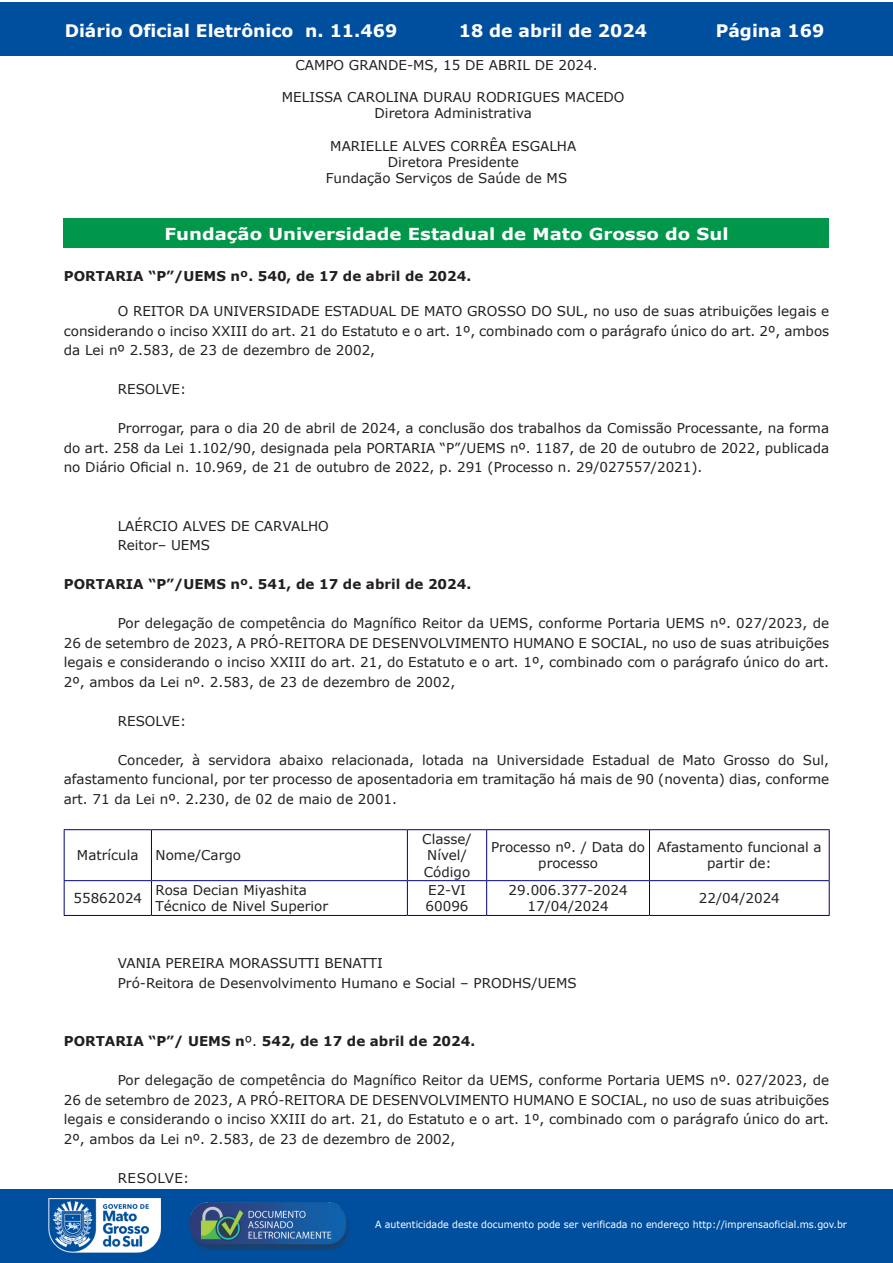
<style>
.page{position:relative;width:893px;height:1263px;background:#fff}
.page>*{position:absolute;margin:0;border:0;box-sizing:border-box;transform-origin:0 0}
.t1{font:700 17.25px "Verdana";color:#fff}
.t2{font:700 16.5px "Verdana";color:#fff;scale:1.1 1}
.t3{font:13.5px/19.5px "Verdana";color:#231f20;text-align:justify}
.t4{font:700 13.5px "Verdana";color:#231f20}
.t5{font:13.5px "Verdana";color:#222}
.t6{font:13.5px "Verdana";letter-spacing:.035em;color:#231f20}
.t7{font:9.9px "Verdana";color:#fff;scale:.95 1}
.s1{font-weight:400}
</style>
<div class="page">
<div style="left:0;top:2px;width:893px;height:53px;background:#004f9f"></div>
<div style="left:1px;top:1189px;width:892px;height:74px;background:#004f9f"></div>
<img style="left:49px;top:1198px;width:111px;height:54px">
<img style="left:185px;top:1201px;width:168px;height:54px">
<div style="left:64px;top:218px;width:765px;height:30px;background:#00974a"></div>
<hr style="left:64px;top:829px;width:87px;height:1px;background:#000080">
<hr style="left:151px;top:829px;width:256px;height:1px;background:#000080">
<hr style="left:407px;top:829px;width:80px;height:1px;background:#000080">
<hr style="left:487px;top:829px;width:162px;height:1px;background:#000080">
<hr style="left:649px;top:829px;width:181px;height:1px;background:#000080">
<hr style="left:829px;top:830px;width:1px;height:50px;background:#000080">
<hr style="left:64px;top:880px;width:87px;height:1px;background:#000080">
<hr style="left:151px;top:880px;width:256px;height:1px;background:#000080">
<hr style="left:407px;top:880px;width:80px;height:1px;background:#000080">
<hr style="left:487px;top:880px;width:162px;height:1px;background:#000080">
<hr style="left:649px;top:880px;width:181px;height:1px;background:#000080">
<hr style="left:64px;top:915px;width:87px;height:1px;background:#000080">
<hr style="left:151px;top:915px;width:256px;height:1px;background:#000080">
<hr style="left:407px;top:915px;width:80px;height:1px;background:#000080">
<hr style="left:487px;top:915px;width:162px;height:1px;background:#000080">
<hr style="left:649px;top:915px;width:181px;height:1px;background:#000080">
<hr style="left:64px;top:830px;width:1px;height:50px;background:#000080">
<hr style="left:151px;top:830px;width:1px;height:50px;background:#000080">
<hr style="left:407px;top:830px;width:1px;height:50px;background:#000080">
<hr style="left:486px;top:830px;width:1px;height:50px;background:#000080">
<hr style="left:649px;top:830px;width:1px;height:50px;background:#000080">
<hr style="left:64px;top:881px;width:1px;height:34px;background:#000080">
<hr style="left:151px;top:881px;width:1px;height:34px;background:#000080">
<hr style="left:407px;top:881px;width:1px;height:34px;background:#000080">
<hr style="left:486px;top:881px;width:1px;height:34px;background:#000080">
<hr style="left:649px;top:881px;width:1px;height:34px;background:#000080">
<hr style="left:829px;top:881px;width:1px;height:34px;background:#000080">
<p class="t1" style="left:65px;top:18px;width:334px">Diário Oficial Eletrônico n. 11.469</p>
<p class="t1" style="left:459px;top:18px;width:190px">18 de abril de 2024</p>
<p class="t1" style="left:716px;top:18px;width:110px">Página 169</p>
<p class="t3" style="left:295px;top:55px;width:304px">CAMPO GRANDE-MS, 15 DE ABRIL DE 2024.</p>
<p class="t3" style="left:282px;top:89px;width:344px;line-height:16.2px;text-align:center">MELISSA CAROLINA DURAU RODRIGUES MACEDO<br>Diretora Administrativa</p>
<p class="t3" style="left:330px;top:136px;width:247px">MARIELLE ALVES CORRÊA ESGALHA</p>
<p class="t3" style="left:388px;top:152px;width:132px">Diretora Presidente</p>
<p class="t3" style="left:326px;top:168px;width:243px">Fundação Serviços de Saúde de MS</p>
<p class="t2" style="left:164px;top:222px;width:514px">Fundação Universidade Estadual de Mato Grosso do Sul</p>
<p class="t4" style="left:64px;top:266px;width:409px">PORTARIA “P”/UEMS nº. 540, de 17 de abril de 2024.</p>
<p class="t3" style="left:64px;top:301px;width:767px;text-indent:54px">O REITOR DA UNIVERSIDADE ESTADUAL DE MATO GROSSO DO SUL, no uso de suas atribuições legais e considerando o inciso XXIII do art. 21 do Estatuto e o art. 1º, combinado com o parágrafo único do art. 2º, ambos da Lei nº 2.583, de 23 de dezembro de 2002,</p>
<p class="t3" style="left:118px;top:379px;width:70px">RESOLVE:</p>
<p class="t3" style="left:64px;top:418px;width:767px;text-indent:54px">Prorrogar, para o dia 20 de abril de 2024, a conclusão dos trabalhos da Comissão Processante, na forma do art. 258 da Lei 1.102/90, designada pela PORTARIA “P”/UEMS nº. 1187, de 20 de outubro de 2022, publicada no Diário Oficial n. 10.969, de 21 de outubro de 2022, p. 291 (Processo n. 29/027557/2021).</p>
<p class="t3" style="left:118px;top:516px;width:212px">LAÉRCIO ALVES DE CARVALHO<br>Reitor– UEMS</p>
<p class="t4" style="left:64px;top:575px;width:409px">PORTARIA “P”/UEMS nº. 541, de 17 de abril de 2024.</p>
<p class="t3" style="left:64px;top:613px;width:767px;text-indent:54px">Por delegação de competência do Magnífico Reitor da UEMS, conforme Portaria UEMS nº. 027/2023, de 26 de setembro de 2023, A PRÓ-REITORA DE DESENVOLVIMENTO HUMANO E SOCIAL, no uso de suas atribuições legais e considerando o inciso XXIII do art. 21, do Estatuto e o art. 1º, combinado com o parágrafo único do art.<br>2º, ambos da Lei nº. 2.583, de 23 de dezembro de 2002,</p>
<p class="t3" style="left:118px;top:711px;width:70px">RESOLVE:</p>
<p class="t3" style="left:64px;top:750px;width:767px;text-indent:54px">Conceder, à servidora abaixo relacionada, lotada na Universidade Estadual de Mato Grosso do Sul, afastamento funcional, por ter processo de aposentadoria em tramitação há mais de 90 (noventa) dias, conforme art. 71 da Lei nº. 2.230, de 02 de maio de 2001.</p>
<p class="t3" style="left:77px;top:845px;width:63px">Matrícula</p>
<p class="t3" style="left:156px;top:845px;width:87px">Nome/Cargo</p>
<p class="t3" style="left:73px;top:888px;width:70px">55862024</p>
<p class="t5" style="left:156px;top:881px;width:153px">Rosa Decian Miyashita</p>
<p class="t3" style="left:156px;top:896px;width:174px">Técnico de Nivel Superior</p>
<p class="t3" style="left:422px;top:831px;width:51px;line-height:16.2px;text-align:left">Classe/<br>Nível/<br>Código</p>
<p class="t3" style="left:491px;top:839px;width:155px;line-height:16.2px;text-align:center">Processo nº. / Data do processo</p>
<p class="t3" style="left:657px;top:839px;width:166px;line-height:16.2px;text-align:center">Afastamento funcional a partir de:</p>
<p class="t3" style="left:426px;top:882px;width:44px;line-height:16.2px">E2-VI<br>60096</p>
<p class="t3" style="left:509px;top:882px;width:120px;line-height:16.2px;text-align:center">29.006.377-2024<br>17/04/2024</p>
<p class="t3" style="left:699px;top:888px;width:82px">22/04/2024</p>
<p class="t3" style="left:118px;top:953px;width:460px">VANIA PEREIRA MORASSUTTI BENATTI<br>Pró-Reitora de Desenvolvimento Humano e Social – PRODHS/UEMS</p>
<p class="t4" style="left:64px;top:1032px;width:413px">PORTARIA “P”/ UEMS n<span class="s1">º.</span> 542, de 17 de abril de 2024.</p>
<p class="t3" style="left:64px;top:1070px;width:767px;text-indent:54px">Por delegação de competência do Magnífico Reitor da UEMS, conforme Portaria UEMS nº. 027/2023, de 26 de setembro de 2023, A PRÓ-REITORA DE DESENVOLVIMENTO HUMANO E SOCIAL, no uso de suas atribuições legais e considerando o inciso XXIII do art. 21, do Estatuto e o art. 1º, combinado com o parágrafo único do art.<br>2º, ambos da Lei nº. 2.583, de 23 de dezembro de 2002,</p>
<p class="t6" style="left:118px;top:1168px;width:73px">RESOLVE:</p>
<p class="t7" style="left:375px;top:1218px;width:498px">A autenticidade deste documento pode ser verificada no endereço http://imprensaoficial.ms.gov.br</p>
</div>
